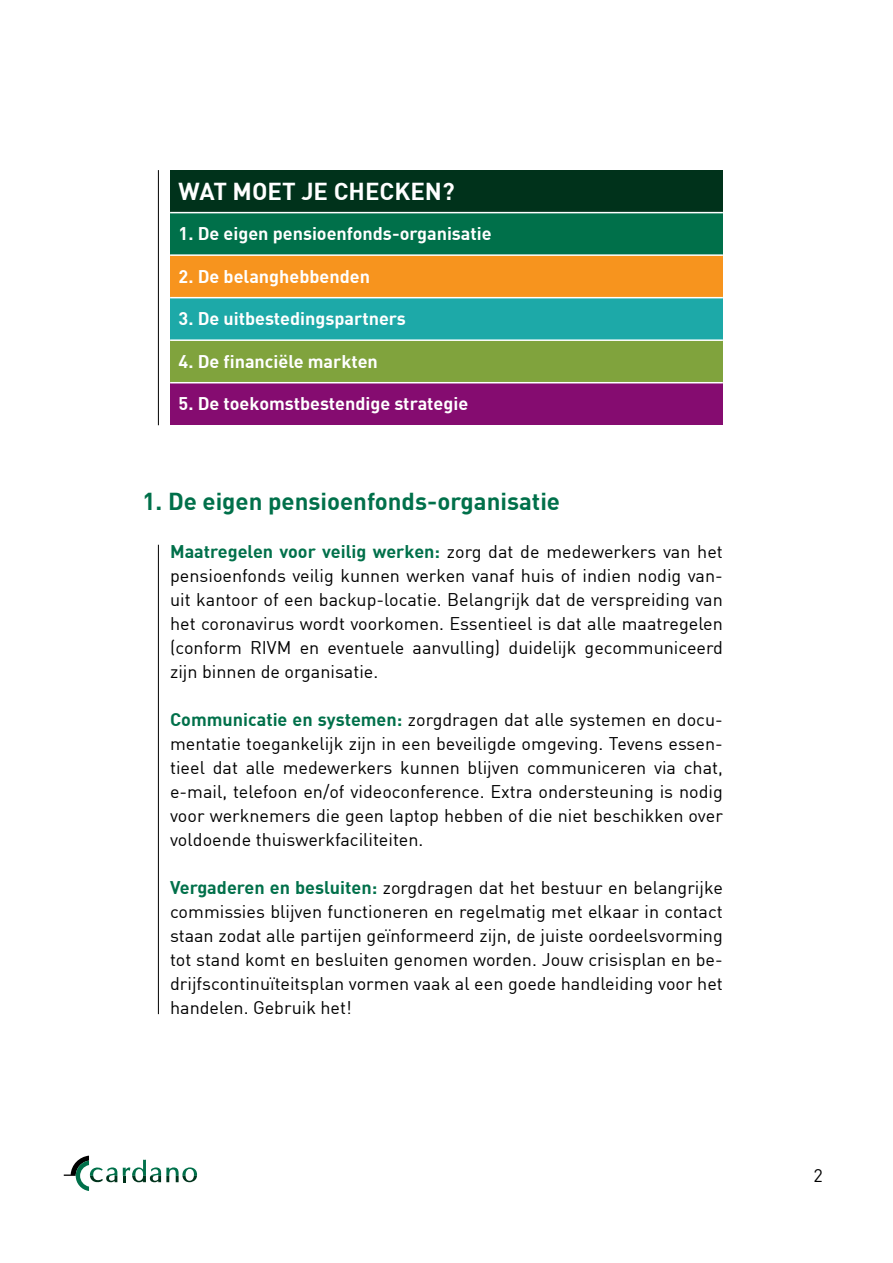
<style>
.page{position:relative;width:893px;height:1263px;background:#fff}
.page>*{position:absolute;margin:0;border:0;box-sizing:border-box;transform-origin:0 0}
.t1{font:700 24px "DIN";color:#00704a}
.t2{font:700 24px "DIN";color:#fff}
.t3{font:18px/24px "DIN";color:#000;text-align:justify}
.t4{font:700 18px "DIN";color:#fff}
.s1{font-weight:700;color:#00704a}
</style>
<div class="page">
<svg style="left:123px;top:1160px;width:74px;height:22px"></svg>
<svg style="left:64px;top:1155px;width:53px;height:36px"></svg>
<div style="left:170px;top:170px;width:553px;height:43px;background:#00321b"></div>
<div style="left:170px;top:213px;width:553px;height:42px;background:#00704a"></div>
<div style="left:170px;top:255px;width:553px;height:43px;background:#f7941e"></div>
<div style="left:170px;top:298px;width:553px;height:42px;background:#1da9a8"></div>
<div style="left:170px;top:340px;width:553px;height:43px;background:#80a33d"></div>
<div style="left:170px;top:383px;width:553px;height:42px;background:#850c70"></div>
<hr style="left:170px;top:212px;width:553px;height:1px;background:#fff">
<hr style="left:170px;top:254px;width:553px;height:2px;background:#fff">
<hr style="left:170px;top:297px;width:553px;height:1px;background:#fff">
<hr style="left:170px;top:339px;width:553px;height:2px;background:#fff">
<hr style="left:170px;top:382px;width:553px;height:1px;background:#fff">
<hr style="left:158px;top:170px;width:1px;height:255px;background:#000">
<hr style="left:158px;top:545px;width:1px;height:469px;background:#000">
<h1 class="t2" style="left:179px;top:176px;width:277px">WAT MOET JE CHECKEN?</h1>
<p class="t4" style="left:179px;top:222px;width:315px">1. De eigen pensioenfonds-organisatie</p>
<p class="t4" style="left:179px;top:265px;width:193px">2. De belanghebbenden</p>
<p class="t4" style="left:179px;top:307px;width:229px">3. De uitbestedingspartners</p>
<p class="t4" style="left:179px;top:350px;width:201px">4. De financiële markten</p>
<p class="t4" style="left:179px;top:392px;width:291px">5. De toekomstbestendige strategie</p>
<h1 class="t1" style="left:143px;top:486px;width:419px">1. De eigen pensioenfonds-organisatie</h1>
<p class="t3" style="left:170px;top:539px;width:554px"><span class="s1">Maatregelen voor veilig werken:</span> zorg dat de medewerkers van het pensioenfonds veilig kunnen werken vanaf huis of indien nodig van&shy;uit kantoor of een backup-locatie. Belangrijk dat de verspreiding van het coronavirus wordt voorkomen. Essentieel is dat alle maatregelen (conform RIVM en eventuele aanvulling) duidelijk gecommuniceerd zijn binnen de organisatie.</p>
<p class="t3" style="left:170px;top:707px;width:554px"><span class="s1">Communicatie en systemen:</span> zorgdragen dat alle systemen en docu&shy;mentatie toegankelijk zijn in een beveiligde omgeving. Tevens essen&shy;tieel dat alle medewerkers kunnen blijven communiceren via chat, e-mail, telefoon en/of videoconference. Extra ondersteuning is nodig voor werknemers die geen laptop hebben of die niet beschikken over voldoende thuiswerkfaciliteiten.</p>
<p class="t3" style="left:170px;top:875px;width:554px"><span class="s1">Vergaderen en besluiten:</span> zorgdragen dat het bestuur en belangrijke commissies blijven functioneren en regelmatig met elkaar in contact staan zodat alle partijen geïnformeerd zijn, de juiste oordeelsvorming tot stand komt en besluiten genomen worden. Jouw crisisplan en be&shy;drijfscontinuïteitsplan vormen vaak al een goede handleiding voor het handelen. Gebruik het!</p>
<p class="t3" style="left:813px;top:1163px;width:11px">2</p>
</div>
